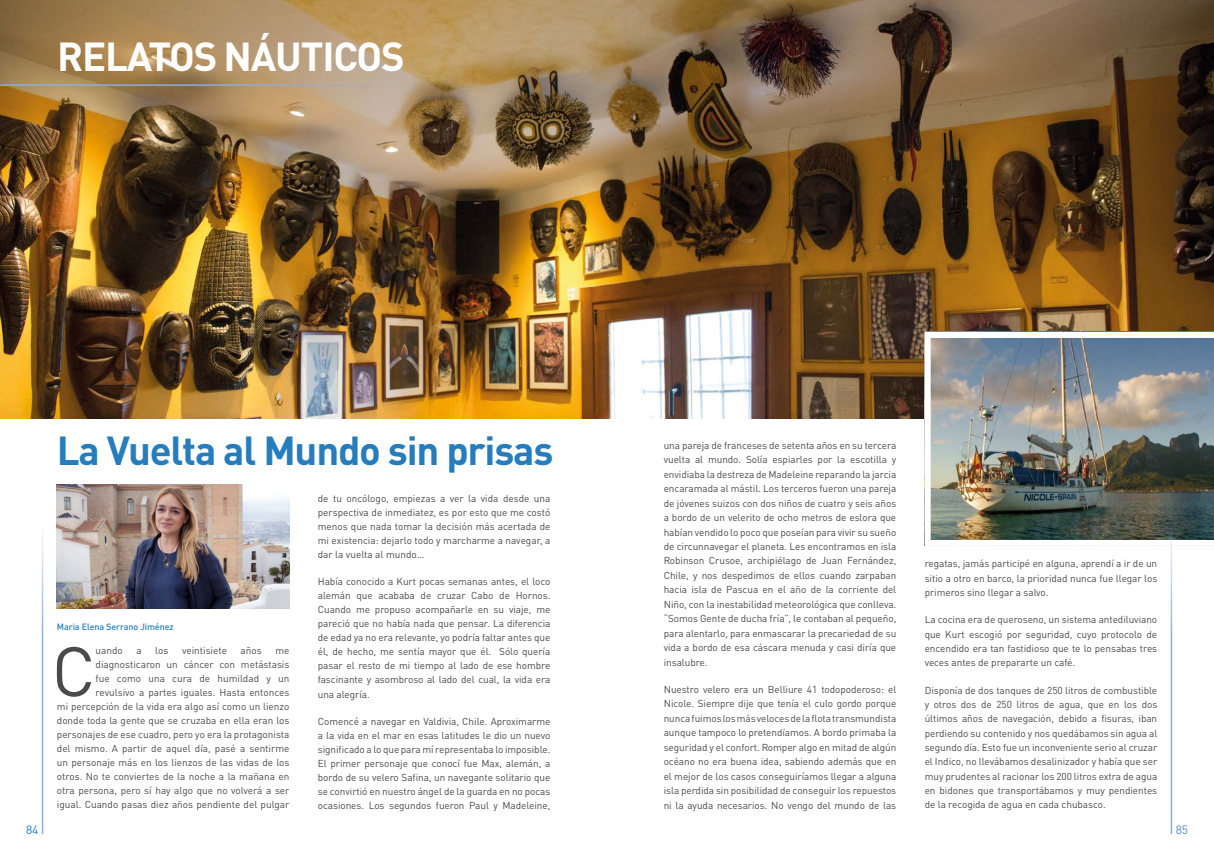
<style>
.page{position:relative;width:1214px;height:854px;background:#fff}
.page>*{position:absolute;margin:0;border:0;box-sizing:border-box;transform-origin:0 0}
.t1{font:69px "DIN Pro";color:#4a4a49}
.t2{font:700 40px "DIN Pro";letter-spacing:-.03em;color:#257dbd}
.t3{font:700 40px "DIN Pro";letter-spacing:-.03em;color:#fff}
.t4{font:12px "DIN Pro";color:#257dbd}
.t5{font:12px "DIN Pro";color:#548ec8}
.t6{font:10px/14px "DIN Pro";letter-spacing:-.005em;color:#4a4a49;text-align:justify}
.t7{font:500 9px "DIN Pro";letter-spacing:-.01em;color:#257dbd}
</style>
<div class="page">
<img style="left:0;top:0;width:1213px;height:419px">
<hr style="left:0;top:84px;width:485px;height:2px;background:#8eadd9">
<img style="left:924px;top:332px;width:289px;height:213px">
<img style="left:57px;top:484px;width:232px;height:124px">
<hr style="left:1170px;top:454px;width:1px;height:379px;background:#8eadd9">
<hr style="left:42px;top:454px;width:1px;height:379px;background:#8eadd9">
<h2 class="t3" style="left:57px;top:23px;width:349px">RELATOS NÁUTICOS</h2>
<h2 class="t2" style="left:57px;top:416px;width:498px">La Vuelta al Mundo sin prisas</h2>
<p class="t7" style="left:57px;top:618px;width:118px">Maria Elena Serrano Jiménez</p>
<h1 class="t1" style="left:52px;top:617px;width:45px">C</h1>
<p class="t6" style="left:96px;top:642px;width:29px">uando</p>
<p class="t6" style="left:136px;top:642px;width:7px">a</p>
<p class="t6" style="left:155px;top:642px;width:15px">los</p>
<p class="t6" style="left:182px;top:642px;width:46px">veintisiete</p>
<p class="t6" style="left:240px;top:642px;width:23px">años</p>
<p class="t6" style="left:57px;top:642px;width:234px;text-align:right">me<br>diagnosticaron un cáncer con metástasis<br>fue como una cura de humildad y un revulsivo a partes iguales. Hasta entonces<br>mi percepción de la vida era algo así como un lienzo donde toda la gente que se cruzaba en ella eran los personajes de ese cuadro, pero yo era la protagonista del mismo. A partir de aquel día, pasé a sentirme un personaje más en los lienzos de las vidas de los otros. No te conviertes de la noche a la mañana en otra persona, pero sí hay algo que no volverá a ser igual. Cuando pasas diez años pendiente del pulgar</p>
<p class="t6" style="left:318px;top:490px;width:234px">de tu oncólogo, empiezas a ver la vida desde una perspectiva de inmediatez, es por esto que me costó menos que nada tomar la decisión más acertada de mi existencia: dejarlo todo y marcharme a navegar, a dar la vuelta al mundo…</p>
<p class="t6" style="left:318px;top:573px;width:234px">Había conocido a Kurt pocas semanas antes, el loco alemán que acababa de cruzar Cabo de Hornos.<br>Cuando me propuso acompañarle en su viaje, me pareció que no había nada que pensar. La diferencia de edad ya no era relevante, yo podría faltar antes que él, de hecho, me sentía mayor que él. Sólo quería pasar el resto de mi tiempo al lado de ese hombre fascinante y asombroso al lado del cual, la vida era una alegría.</p>
<p class="t6" style="left:318px;top:712px;width:234px">Comencé a navegar en Valdivia, Chile. Aproximarme a la vida en el mar en esas latitudes le dio un nuevo significado a lo que para mí representaba lo imposible.<br>El primer personaje que conocí fue Max, alemán, a bordo de su velero Safina, un navegante solitario que se convirtió en nuestro ángel de la guarda en no pocas ocasiones. Los segundos fueron Paul y Madeleine,</p>
<p class="t6" style="left:663px;top:437px;width:234px;line-height:14.4px">una pareja de franceses de setenta años en su tercera vuelta al mundo. Solía espiarles por la escotilla y envidiaba la destreza de Madeleine reparando la jarcia encaramada al mástil. Los terceros fueron una pareja de jóvenes suizos con dos niños de cuatro y seis años a bordo de un velerito de ocho metros de eslora que habían vendido lo poco que poseían para vivir su sueño de circunnavegar el planeta. Les encontramos en isla Robinson Crusoe, archipiélago de Juan Fernández, Chile, y nos despedimos de ellos cuando zarpaban hacia isla de Pascua en el año de la corriente del Niño, con la inestabilidad meteorológica que conlleva. “Somos Gente de ducha fría”, le contaban al pequeño, para alentarlo, para enmascarar la precariedad de su vida a bordo de esa cáscara menuda y casi diría que insalubre.</p>
<p class="t6" style="left:663px;top:681px;width:234px;line-height:14.4px">Nuestro velero era un Belliure 41 todopoderoso: el Nicole. Siempre dije que tenía el culo gordo porque nunca fuimos los más veloces de la flota transmundista aunque tampoco lo pretendíamos. A bordo primaba la seguridad y el confort. Romper algo en mitad de algún océano no era buena idea, sabiendo además que en el mejor de los casos conseguiríamos llegar a alguna isla perdida sin posibilidad de conseguir los repuestos ni la ayuda necesarios. No vengo del mundo de las</p>
<p class="t6" style="left:924px;top:555px;width:234px;line-height:14.3px">regatas, jamás participé en alguna, aprendí a ir de un sitio a otro en barco, la prioridad nunca fue llegar los primeros sino llegar a salvo.</p>
<p class="t6" style="left:924px;top:611px;width:234px;line-height:14.3px">La cocina era de queroseno, un sistema antediluviano que Kurt escogió por seguridad, cuyo protocolo de encendido era tan fastidioso que te lo pensabas tres veces antes de prepararte un café.</p>
<p class="t6" style="left:924px;top:681px;width:234px;line-height:14.3px">Disponía de dos tanques de 250 litros de combustible y otros dos de 250 litros de agua, que en los dos últimos años de navegación, debido a fisuras, iban perdiendo su contenido y nos quedábamos sin agua al segundo día. Esto fue un inconveniente serio al cruzar el Indico, no llevábamos desalinizador y había que ser muy prudentes al racionar los 200 litros extra de agua en bidones que transportábamos y muy pendientes de la recogida de agua en cada chubasco.</p>
<p class="t4" style="left:26px;top:820px;width:14px">84</p>
<p class="t5" style="left:1175px;top:820px;width:14px">85</p>
</div>
